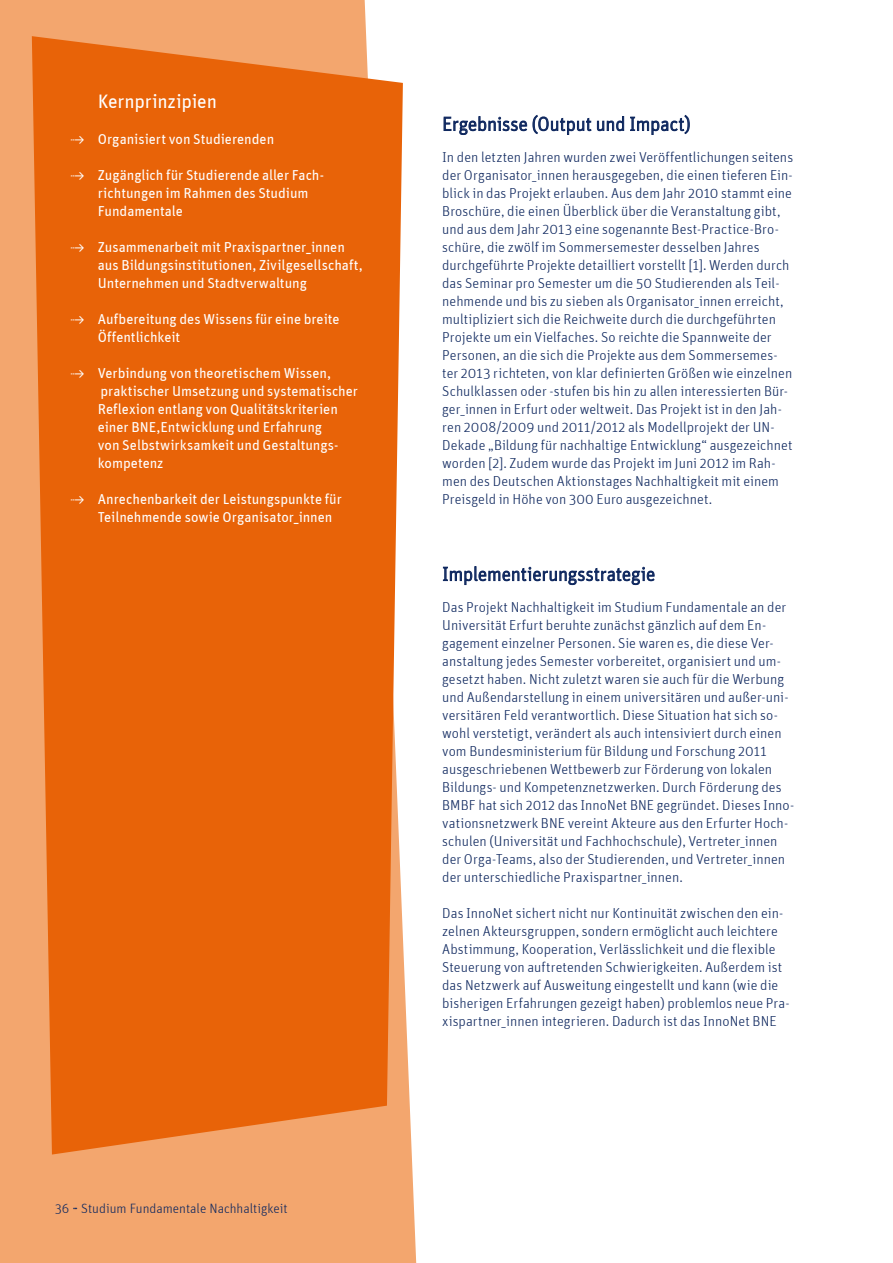
<style>
.page{position:relative;width:893px;height:1263px;background:#fff}
.page>*{position:absolute;margin:0;border:0;box-sizing:border-box;transform-origin:0 0}
.t1{font:300 19.5px "Unit";color:#0f285f}
.t2{font:19.5px "Unit";letter-spacing:-.01em;color:#fff}
.t3{font:300 14.4px/18px "Unit";letter-spacing:.005em;color:#0f285f}
.t4{font:14.4px/18px "Unit";letter-spacing:-.005em;color:#fff}
.t5{font:300 13.5px "Unit";color:#0f285f}
</style>
<div class="page">
<svg style="left:0;top:0;width:416px;height:1263px;background:#f4af7c"></svg>
<svg style="left:32px;top:36px;width:371px;height:1118px;background:#e96a13"></svg>
<svg style="left:444px;top:116px;width:83px;height:19px"></svg>
<svg style="left:533px;top:115px;width:58px;height:20px"></svg>
<svg style="left:597px;top:116px;width:27px;height:15px"></svg>
<svg style="left:630px;top:115px;width:60px;height:20px"></svg>
<svg style="left:443px;top:566px;width:212px;height:19px"></svg>
<svg style="left:71px;top:136px;width:13px;height:8px"></svg>
<svg style="left:71px;top:172px;width:13px;height:8px"></svg>
<svg style="left:71px;top:244px;width:13px;height:8px"></svg>
<svg style="left:71px;top:316px;width:13px;height:8px"></svg>
<svg style="left:71px;top:370px;width:13px;height:8px"></svg>
<svg style="left:71px;top:496px;width:13px;height:8px"></svg>
<h1 class="t2" style="left:98px;top:94px;width:121px">Kernprinzipien</h1>
<p class="t4" style="left:98px;top:131px;width:178px">Organisiert von Studierenden</p>
<p class="t4" style="left:98px;top:167px;width:228px">Zugänglich für Studierende aller Fach&shy;richtungen im Rahmen des Studium<br>Fundamentale</p>
<p class="t4" style="left:98px;top:239px;width:266px">Zusammenarbeit mit Praxispartner_innen aus Bildungsinstitutionen, Zivilgesellschaft,<br>Unternehmen und Stadtverwaltung</p>
<p class="t4" style="left:98px;top:311px;width:243px">Aufbereitung des Wissens für eine breite<br>Öffentlichkeit</p>
<p class="t4" style="left:98px;top:365px;width:262px">Verbindung von theoretischem Wissen, praktischer Umsetzung und systematischer Reflexion entlang von Qualitätskriterien einer BNE,Entwicklung und Erfahrung<br>von Selbstwirksamkeit und Gestaltungs&shy;kompetenz</p>
<p class="t4" style="left:98px;top:491px;width:246px">Anrechenbarkeit der Leistungspunkte für<br>Teilnehmende sowie Organisator_innen</p>
<p class="t5" style="left:55px;top:1203px;width:234px">36 ∙∙∙ Studium Fundamentale Nachhaltigkeit</p>
<p class="t5" style="left:73px;top:1203px;width:230px">∙ Projektseminar, Nachhaltig lehren lernen</p>
<h1 class="t1" style="left:442px;top:117px;width:250px">Ergebnisse (Output und Impact)</h1>
<p class="t3" style="left:442px;top:149px;width:352px">In den letzten Jahren wurden zwei Veröffentlichungen seitens der Organisator_innen herausgegeben, die einen tieferen Ein&shy;blick in das Projekt erlauben. Aus dem Jahr 2010 stammt eine Broschüre, die einen Überblick über die Veranstaltung gibt, und aus dem Jahr 2013 eine sogenannte Best-Practice-Bro&shy;schüre, die zwölf im Sommersemester desselben Jahres durchgeführte Projekte detailliert vorstellt [1]. Werden durch das Seminar pro Semester um die 50 Studierenden als Teil&shy;nehmende und bis zu sieben als Organisator_innen erreicht, multipliziert sich die Reichweite durch die durchgeführten Projekte um ein Vielfaches. So reichte die Spannweite der Personen, an die sich die Projekte aus dem Sommersemes&shy;ter 2013 richteten, von klar definierten Größen wie einzelnen Schulklassen oder -stufen bis hin zu allen interessierten Bür&shy;ger_innen in Erfurt oder weltweit. Das Projekt ist in den Jah&shy;ren 2008/2009 und 2011/2012 als Modellprojekt der UN-Dekade „Bildung für nachhaltige Entwicklung“ ausgezeichnet worden [2]. Zudem wurde das Projekt im Juni 2012 im Rah&shy;men des Deutschen Aktionstages Nachhaltigkeit mit einem Preisgeld in Höhe von 300 Euro ausgezeichnet.</p>
<h1 class="t1" style="left:442px;top:567px;width:215px">Implementierungsstrategie</h1>
<p class="t3" style="left:442px;top:599px;width:354px">Das Projekt Nachhaltigkeit im Studium Fundamentale an der Universität Erfurt beruhte zunächst gänzlich auf dem En&shy;gagement einzelner Personen. Sie waren es, die diese Ver&shy;anstaltung jedes Semester vorbereitet, organisiert und um&shy;gesetzt haben. Nicht zuletzt waren sie auch für die Werbung und Außendarstellung in einem universitären und außer-uni&shy;versitären Feld verantwortlich. Diese Situation hat sich so&shy;wohl verstetigt, verändert als auch intensiviert durch einen vom Bundesministerium für Bildung und Forschung 2011 ausgeschriebenen Wettbewerb zur Förderung von lokalen Bildungs- und Kompetenznetzwerken. Durch Förderung des BMBF hat sich 2012 das InnoNet BNE gegründet. Dieses Inno&shy;vationsnetzwerk BNE vereint Akteure aus den Erfurter Hoch&shy;schulen (Universität und Fachhochschule), Vertreter_innen der Orga-Teams, also der Studierenden, und Vertreter_innen der unterschiedliche Praxispartner_innen.</p>
<p class="t3" style="left:442px;top:905px;width:349px">Das InnoNet sichert nicht nur Kontinuität zwischen den ein&shy;zelnen Akteursgruppen, sondern ermöglicht auch leichtere Abstimmung, Kooperation, Verlässlichkeit und die flexible Steuerung von auftretenden Schwierigkeiten. Außerdem ist das Netzwerk auf Ausweitung eingestellt und kann (wie die bisherigen Erfahrungen gezeigt haben) problemlos neue Pra&shy;xispartner_innen integrieren. Dadurch ist das InnoNet BNE</p>
</div>
